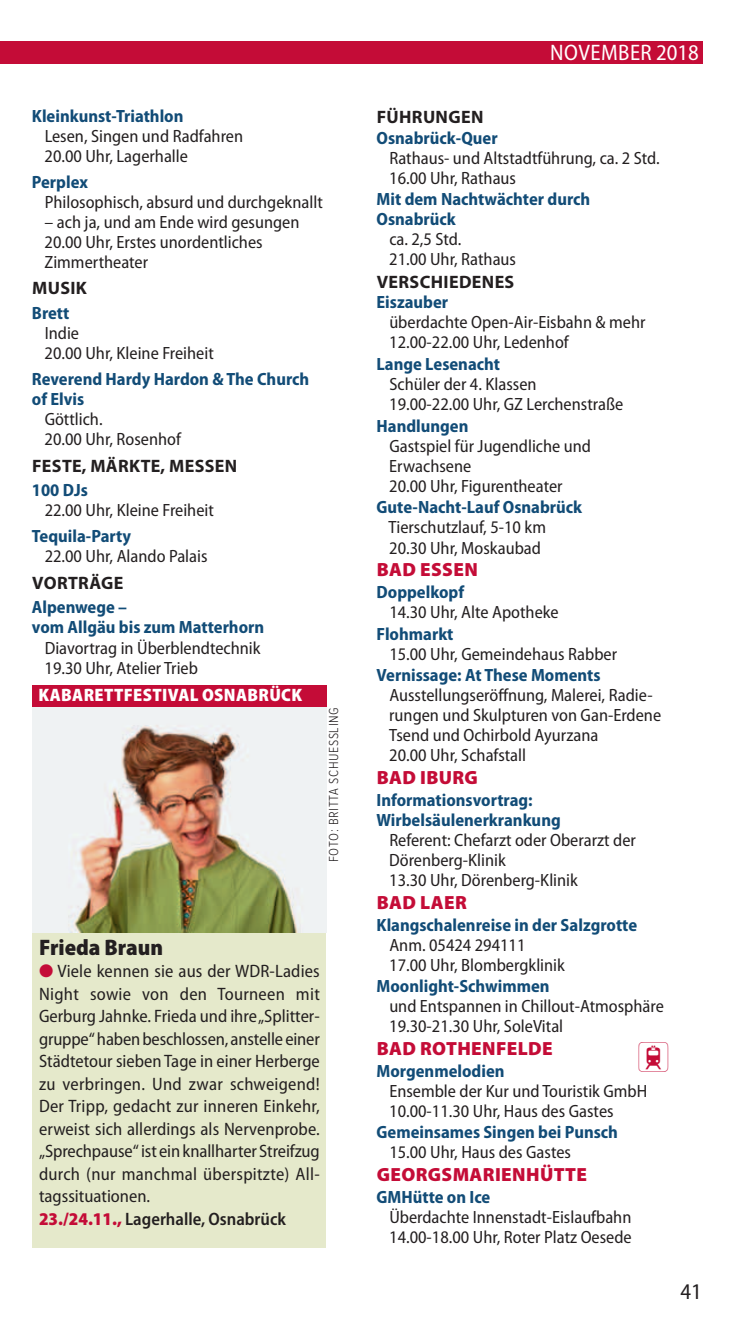
<style>
.page{position:relative;width:734px;height:1340px;background:#fff}
.page>*{position:absolute;margin:0;border:0;box-sizing:border-box;transform-origin:0 0}
.t1{font:31.5px "Communications P06";color:#c40c37}
.t2{font:semi-condensed 22.5px "Myriad Pro";letter-spacing:.02em;color:#fff}
.t3{font:900 semi-condensed 22.5px "Myriad Pro";color:#231f20}
.t4{font:semi-condensed 22.5px "Myriad Pro";color:#231f20}
.t5{font:900 19.12px "Myriad Pro";letter-spacing:.02em;color:#c40c37}
.t6{font:semi-condensed 18px/22.5px "Myriad Pro";letter-spacing:.005em;color:#231f20}
.t7{font:700 18px "Myriad Pro";letter-spacing:.02em;color:#231f20}
.t8{font:900 semi-condensed 18px "Myriad Pro";letter-spacing:.02em;color:#fff}
.t9{font:semi-condensed 17.78px/20px "Myriad Pro";color:#231f20}
.t10{font:700 semi-condensed 17.78px "Myriad Pro";color:#124c77}
.t11{font:300 13.5px "Proxima Nova Cond";letter-spacing:.05em;color:#231f20}
.s1{font-weight:700;color:#124c77}
.s2{color:#c40c37}
.s3{font-weight:900;color:#c40c37}
.s4{font-weight:600}
</style>
<div class="page">
<div style="left:0;top:41px;width:702px;height:23px;background:#c40c37"></div>
<div style="left:33px;top:932px;width:293px;height:315px;background:#e5e9cb"></div>
<div style="left:32px;top:684px;width:294px;height:23px;background:#c40c37"></div>
<img style="left:33px;top:707px;width:293px;height:225px">
<p class="t9" style="left:45px;top:107px;width:200px;text-indent:-13px"><span class="s1">Kleinkunst-Triathlon<br></span>Lesen, Singen und Radfahren<br>20.00 Uhr, Lagerhalle</p>
<p class="t9" style="left:45px;top:173px;width:279px;text-indent:-13px"><span class="s1">Perplex<br></span>Philosophisch, absurd und durchgeknallt</p>
<p class="t9" style="left:45px;top:213px;width:256px">– ach ja, und am Ende wird gesungen<br>20.00 Uhr, Erstes unordentliches<br>Zimmertheater</p>
<p class="t7" style="left:32px;top:278px;width:56px">MUSIK</p>
<p class="t9" style="left:45px;top:304px;width:171px;text-indent:-13px"><span class="s1">Brett<br></span>Indie<br>20.00 Uhr, Kleine Freiheit</p>
<p class="t10" style="left:32px;top:372px;width:279px">Reverend Hardy Hardon &amp; The Church</p>
<p class="t10" style="left:32px;top:392px;width:54px">of Elvis</p>
<p class="t9" style="left:45px;top:410px;width:59px">Göttlich.</p>
<p class="t9" style="left:45px;top:430px;width:138px">20.00 Uhr, Rosenhof</p>
<p class="t7" style="left:32px;top:455px;width:207px">FESTE, MÄRKTE, MESSEN</p>
<p class="t9" style="left:45px;top:482px;width:171px;text-indent:-13px"><span class="s1">100 DJs<br></span>22.00 Uhr, Kleine Freiheit</p>
<p class="t9" style="left:45px;top:527px;width:164px;text-indent:-13px"><span class="s1">Tequila-Party<br></span>22.00 Uhr, Alando Palais</p>
<p class="t7" style="left:32px;top:572px;width:93px">VORTRÄGE</p>
<p class="t10" style="left:32px;top:601px;width:97px">Alpenwege –</p>
<p class="t10" style="left:32px;top:621px;width:234px">vom Allgäu bis zum Matterhorn</p>
<p class="t9" style="left:45px;top:639px;width:217px">Diavortrag in Überblendtechnik</p>
<p class="t9" style="left:45px;top:659px;width:155px">19.30 Uhr, Atelier Trieb</p>
<p class="t8" style="left:38px;top:683px;width:265px">KABARETTFESTIVAL OSNABRÜCK</p>
<p class="t11" style="left:329px;top:862px;width:156px;rotate:-90deg">FOTO: BRITTA SCHUESSLING</p>
<p class="t3" style="left:39px;top:934px;width:125px">Frieda Braun</p>
<p class="t6" style="left:39px;top:961px;width:282px"><span class="s2">●</span> Viele kennen sie aus der WDR-Ladies Night sowie von den Tourneen mit Gerburg Jahnke. Frieda und ihre „Splitter&shy;gruppe“ haben beschlossen, anstelle einer Städtetour sieben Tage in einer Herberge zu verbringen. Und zwar schweigend!<br>Der Tripp, gedacht zur inneren Einkehr, erweist sich allerdings als Nervenprobe. „Sprechpause“ ist ein knallharter Streifzug durch (nur manchmal überspitzte) All&shy;tagssituationen.<br><span class="s3">23./24.11.,</span> <span class="s4">Lagerhalle, Osnabrück</span></p>
<p class="t2" style="left:550px;top:44px;width:150px">NOVEMBER 2018</p>
<p class="t7" style="left:376px;top:106px;width:108px">FÜHRUNGEN</p>
<p class="t10" style="left:376px;top:131px;width:123px">Osnabrück-Quer</p>
<p class="t9" style="left:389px;top:149px;width:272px">Rathaus- und Altstadtführung, ca. 2 Std.</p>
<p class="t9" style="left:389px;top:169px;width:128px">16.00 Uhr, Rathaus</p>
<p class="t10" style="left:376px;top:193px;width:215px">Mit dem Nachtwächter durch</p>
<p class="t10" style="left:376px;top:213px;width:81px">Osnabrück</p>
<p class="t9" style="left:389px;top:231px;width:74px">ca. 2,5 Std.</p>
<p class="t9" style="left:389px;top:251px;width:128px">21.00 Uhr, Rathaus</p>
<p class="t7" style="left:376px;top:271px;width:139px">VERSCHIEDENES</p>
<p class="t10" style="left:376px;top:296px;width:73px">Eiszauber</p>
<p class="t9" style="left:389px;top:314px;width:257px">überdachte Open-Air-Eisbahn &amp; mehr</p>
<p class="t9" style="left:389px;top:334px;width:181px">12.00-22.00 Uhr, Ledenhof</p>
<p class="t10" style="left:376px;top:357px;width:125px">Lange Lesenacht</p>
<p class="t9" style="left:389px;top:375px;width:149px">Schüler der 4. Klassen</p>
<p class="t9" style="left:389px;top:395px;width:236px">19.00-22.00 Uhr, GZ Lerchenstraße</p>
<p class="t10" style="left:376px;top:419px;width:93px">Handlungen</p>
<p class="t9" style="left:389px;top:437px;width:203px">Gastspiel für Jugendliche und</p>
<p class="t9" style="left:389px;top:457px;width:84px">Erwachsene</p>
<p class="t9" style="left:389px;top:477px;width:175px">20.00 Uhr, Figurentheater</p>
<p class="t10" style="left:376px;top:501px;width:207px">Gute-Nacht-Lauf Osnabrück</p>
<p class="t9" style="left:388px;top:519px;width:159px">Tierschutzlauf, 5-10 km</p>
<p class="t9" style="left:389px;top:539px;width:153px">20.30 Uhr, Moskaubad</p>
<p class="t5" style="left:376px;top:558px;width:102px">BAD ESSEN</p>
<p class="t10" style="left:376px;top:585px;width:89px">Doppelkopf</p>
<p class="t9" style="left:389px;top:603px;width:171px">14.30 Uhr, Alte Apotheke</p>
<p class="t10" style="left:376px;top:627px;width:78px">Flohmarkt</p>
<p class="t9" style="left:389px;top:645px;width:229px">15.00 Uhr, Gemeindehaus Rabber</p>
<p class="t10" style="left:376px;top:668px;width:225px">Vernissage: At These Moments</p>
<p class="t9" style="left:389px;top:687px;width:265px">Ausstellungseröffnung, Malerei, Radie-</p>
<p class="t9" style="left:389px;top:707px;width:273px">rungen und Skulpturen von Gan-Erdene</p>
<p class="t9" style="left:389px;top:727px;width:211px">Tsend und Ochirbold Ayurzana</p>
<p class="t9" style="left:389px;top:747px;width:138px">20.00 Uhr, Schafstall</p>
<p class="t5" style="left:376px;top:766px;width:103px">BAD IBURG</p>
<p class="t10" style="left:376px;top:793px;width:158px">Informationsvortrag:</p>
<p class="t10" style="left:376px;top:813px;width:186px">Wirbelsäulenerkrankung</p>
<p class="t9" style="left:389px;top:831px;width:248px">Referent: Chefarzt oder Oberarzt der</p>
<p class="t9" style="left:389px;top:851px;width:118px">Dörenberg-Klinik</p>
<p class="t9" style="left:389px;top:871px;width:190px">13.30 Uhr, Dörenberg-Klinik</p>
<p class="t5" style="left:376px;top:891px;width:92px">BAD LAER</p>
<p class="t10" style="left:376px;top:918px;width:262px">Klangschalenreise in der Salzgrotte</p>
<p class="t9" style="left:389px;top:936px;width:138px">Anm. 05424 294111</p>
<p class="t9" style="left:389px;top:956px;width:177px">17.00 Uhr, Blombergklinik</p>
<p class="t10" style="left:376px;top:979px;width:174px">Moonlight-Schwimmen</p>
<p class="t9" style="left:389px;top:997px;width:276px">und Entspannen in Chillout-Atmosphäre</p>
<p class="t9" style="left:389px;top:1017px;width:175px">19.30-21.30 Uhr, SoleVital</p>
<p class="t10" style="left:376px;top:1064px;width:129px">Morgenmelodien</p>
<p class="t5" style="left:376px;top:1037px;width:177px">BAD ROTHENFELDE</p>
<p class="t1" style="left:636px;top:1042px;width:35px">_</p>
<p class="t9" style="left:389px;top:1082px;width:259px">Ensemble der Kur und Touristik GmbH</p>
<p class="t9" style="left:389px;top:1102px;width:226px">10.00-11.30 Uhr, Haus des Gastes</p>
<p class="t10" style="left:376px;top:1125px;width:243px">Gemeinsames Singen bei Punsch</p>
<p class="t9" style="left:389px;top:1144px;width:183px">15.00 Uhr, Haus des Gastes</p>
<p class="t5" style="left:376px;top:1163px;width:212px">GEORGSMARIENHÜTTE</p>
<p class="t9" style="left:389px;top:1188px;width:244px;text-indent:-13px"><span class="s1">GMHütte on Ice<br></span>Überdachte Innenstadt-Eislaufbahn<br>14.00-18.00 Uhr, Roter Platz Oesede</p>
<p class="t4" style="left:680px;top:1283px;width:23px">41</p>
</div>
